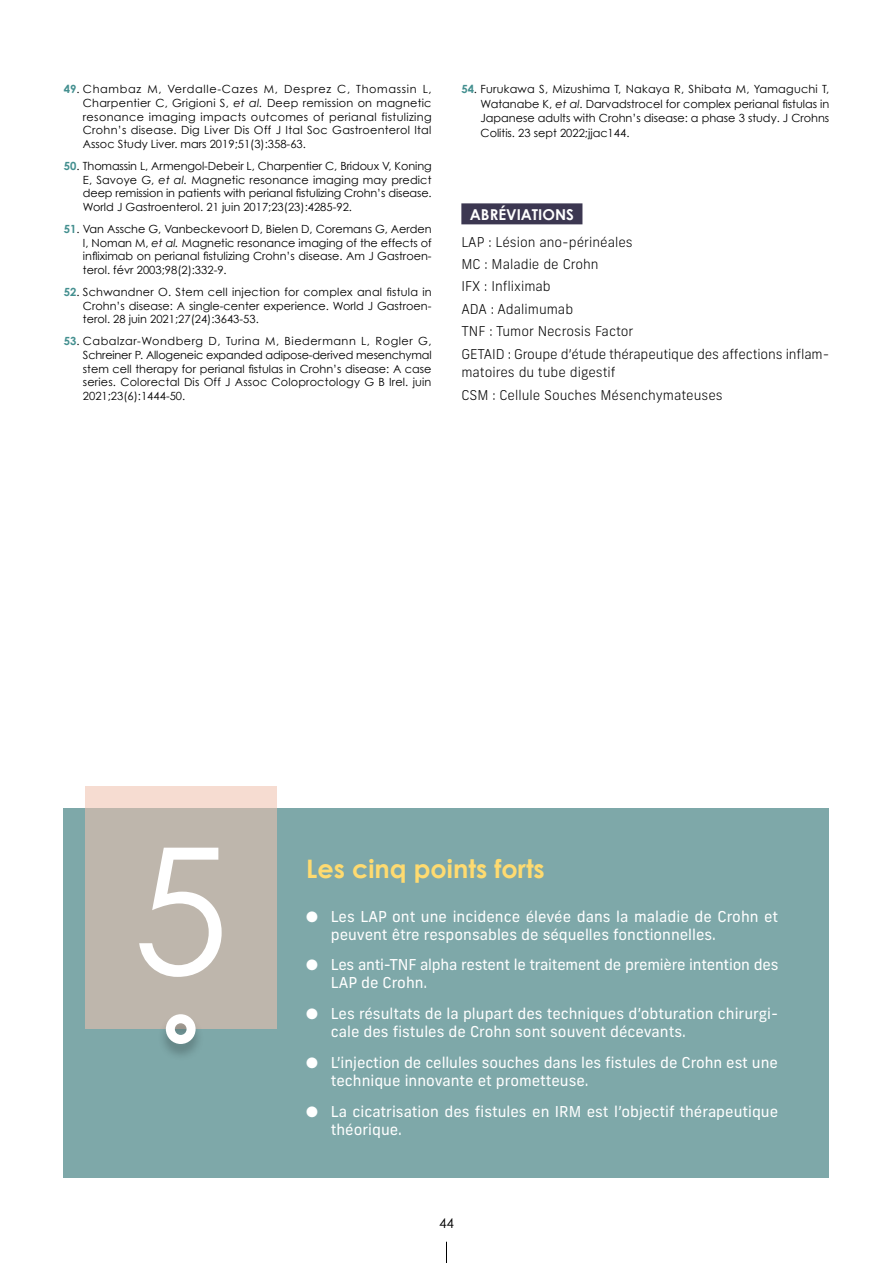
<style>
.page{position:relative;width:893px;height:1263px;background:#fff}
.page>*{position:absolute;margin:0;border:0;box-sizing:border-box;transform-origin:0 0}
.t1{font:175.5px "Century Gothic";color:#fff}
.t2{font:700 25.5px "Century Gothic";color:#ffdb70}
.t3{font:15px/18px "New Frank";color:#fff}
.t4{font:700 15px "Century Gothic";color:#fff}
.t5{font:300 13.5px/22.5px "New Frank";color:#000}
.t6{font:13.5px "Century Gothic";color:#000}
.t7{font:11.25px/13.6px "Century Gothic";color:#000;text-align:justify}
.s1{font-weight:700;color:#438f8f}
.s2{font-style:italic}
</style>
<div class="page">
<svg style="left:446px;top:1242px;width:1px;height:21px"></svg>
<div style="left:461px;top:203px;width:121px;height:21px;background:#3c3751"></div>
<div style="left:64px;top:808px;width:765px;height:370px;background:#7ea8a9"></div>
<svg style="left:85px;top:787px;width:191px;height:242px;background:#c2b9af"></svg>
<div style="left:157px;top:1014px;width:47px;height:47px;background:#000;opacity:.25"></div>
<svg style="left:166px;top:1014px;width:30px;height:30px"></svg>
<p class="t7" style="left:83px;top:82px;width:350px;text-indent:-19px"><span class="s1">49</span>. Chambaz M, Verdalle-Cazes M, Desprez C, Thomassin L, Charpentier C, Grigioni S, <span class="s2">et al.</span> Deep remission on magnetic resonance imaging impacts outcomes of perianal fistulizing Crohn’s disease. Dig Liver Dis Off J Ital Soc Gastroenterol Ital Assoc Study Liver. mars 2019;51(3):358‑63.</p>
<p class="t7" style="left:83px;top:159px;width:350px;text-indent:-19px"><span class="s1">50</span>. Thomassin L, Armengol-Debeir L, Charpentier C, Bridoux V, Koning E, Savoye G, <span class="s2">et al.</span> Magnetic resonance imaging may predict deep remission in patients with perianal fistulizing Crohn’s disease.<br>World J Gastroenterol. 21 juin 2017;23(23):4285‑92.</p>
<p class="t7" style="left:83px;top:222px;width:350px;text-indent:-19px"><span class="s1">51</span>. Van Assche G, Vanbeckevoort D, Bielen D, Coremans G, Aerden I, Noman M, <span class="s2">et al.</span> Magnetic resonance imaging of the effects of infliximab on perianal fistulizing Crohn’s disease. Am J Gastroen&shy;terol. févr 2003;98(2):332‑9.</p>
<p class="t7" style="left:83px;top:285px;width:350px;text-indent:-19px"><span class="s1">52</span>. Schwandner O. Stem cell injection for complex anal fistula in Crohn’s disease: A single-center experience. World J Gastroen&shy;terol. 28 juin 2021;27(24):3643‑53.</p>
<p class="t7" style="left:83px;top:334px;width:350px;text-indent:-19px"><span class="s1">53</span>. Cabalzar-Wondberg D, Turina M, Biedermann L, Rogler G, Schreiner P. Allogeneic expanded adipose-derived mesenchymal stem cell therapy for perianal fistulas in Crohn’s disease: A case series. Colorectal Dis Off J Assoc Coloproctology G B Irel. juin 2021;23(6):1444‑50.</p>
<p class="t7" style="left:480px;top:82px;width:350px;line-height:14.5px;text-indent:-19px"><span class="s1">54</span>. Furukawa S, Mizushima T, Nakaya R, Shibata M, Yamaguchi T, Watanabe K, <span class="s2">et al</span>. Darvadstrocel for complex perianal fistulas in Japanese adults with Crohn’s disease: a phase 3 study. J Crohns Colitis. 23 sept 2022;jjac144.</p>
<h3 class="t4" style="left:470px;top:203px;width:106px">ABRÉVIATIONS</h3>
<p class="t5" style="left:461px;top:230px;width:369px">LAP : Lésion ano-périnéales<br>MC : Maladie de Crohn<br>IFX : Infliximab<br>ADA : Adalimumab<br>TNF : Tumor Necrosis Factor<br>GETAID : Groupe d’étude thérapeutique des affections inflam-</p>
<p class="t5" style="left:461px;top:361px;width:263px">matoires du tube digestif<br>CSM : Cellule Souches Mésenchymateuses</p>
<h1 class="t1" style="left:132px;top:788px;width:99px">5</h1>
<h2 class="t2" style="left:306px;top:849px;width:240px">Les cinq points forts</h2>
<h3 class="t3" style="left:331px;top:907px;width:449px;text-indent:-25px">● Les LAP ont une incidence élevée dans la maladie de Crohn et peuvent être responsables de séquelles fonctionnelles.</h3>
<h3 class="t3" style="left:331px;top:956px;width:449px;text-indent:-25px">● Les anti-TNF alpha restent le traitement de première intention des<br>LAP de Crohn.</h3>
<h3 class="t3" style="left:331px;top:1005px;width:449px;text-indent:-25px">● Les résultats de la plupart des techniques d’obturation chirurgi&shy;cale des fistules de Crohn sont souvent décevants.</h3>
<h3 class="t3" style="left:331px;top:1053px;width:448px;text-indent:-25px">● L’injection de cellules souches dans les fistules de Crohn est une technique innovante et prometteuse.</h3>
<h3 class="t3" style="left:331px;top:1102px;width:449px;text-indent:-25px">● La cicatrisation des fistules en IRM est l’objectif thérapeutique théorique.</h3>
<p class="t6" style="left:439px;top:1214px;width:16px">44</p>
</div>
